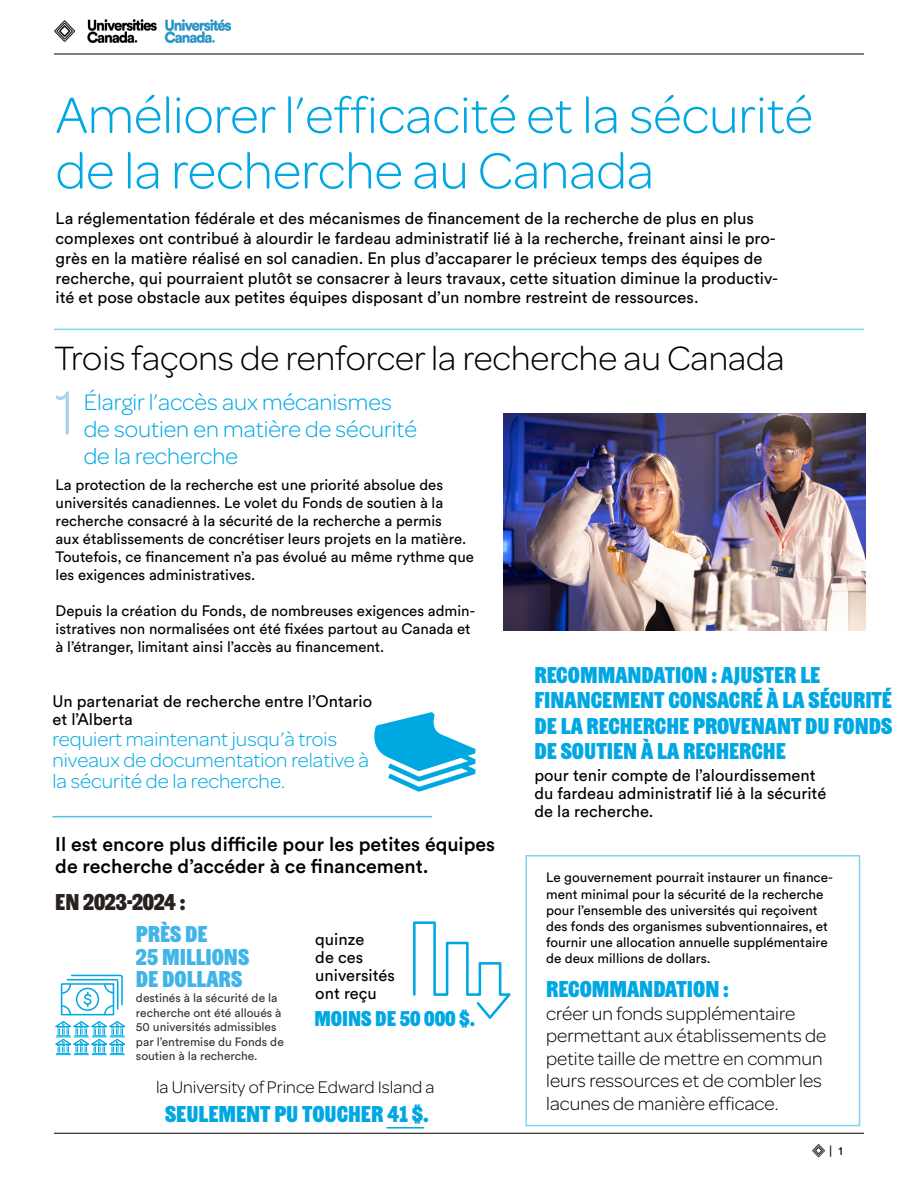
<style>
.page{position:relative;width:918px;height:1188px;background:#fff}
.page>*{position:absolute;margin:0;border:0;box-sizing:border-box;transform-origin:0 0}
.t1{font:300 66px "Omnes";color:#a7d5f2}
.t2{font:300 54px/55.5px "Omnes";color:#00a8e3}
.t3{font:300 36px "Omnes";color:#000}
.t4{font:300 24px/27px "Omnes";color:#00a8e3}
.t5{font:22.5px/25.5px "Ringold Sans";color:#00a8e3}
.t6{font:22.5px/22.5px "Ringold Sans";color:#41b5e8}
.t7{font:22.5px "Ringold Sans";letter-spacing:-.02em;color:#28211f}
.t8{font:300 21px/21px "Omnes";color:#00a8e3}
.t9{font:21px "Ringold Sans";color:#00a8e3}
.t10{font:300 19.5px/22.5px "Omnes";color:#000}
.t11{font:500 19.5px/22.5px "Circular Std";color:#000}
.t12{font:300 18px "Omnes";color:#000}
.t13{font:16.5px/18px "Circular Std";color:#000}
.t14{font:15px/18px "Circular Std";color:#000}
.t15{font:13.5px/16.2px "Circular Std";color:#000}
.t16{font:12px/14.4px "Circular Std";color:#333}
.t17{font:12px "Circular Std";color:#000}
</style>
<div class="page">
<hr style="left:54px;top:329px;width:810px;height:1px;background:#00a8e3">
<hr style="left:54px;top:54px;width:810px;height:1px;background:#000">
<hr style="left:54px;top:1133px;width:810px;height:1px;background:#000">
<img style="left:812px;top:1144px;width:14px;height:14px">
<img style="left:54px;top:20px;width:176px;height:23px">
<img style="left:504px;top:413px;width:361px;height:218px">
<svg style="left:374px;top:712px;width:102px;height:80px"></svg>
<svg style="left:413px;top:921px;width:98px;height:98px"></svg>
<svg style="left:55px;top:1021px;width:71px;height:34px"></svg>
<svg style="left:61px;top:975px;width:62px;height:40px"></svg>
<hr style="left:386px;top:1127px;width:38px;height:2px;background:#00a8e3">
<hr style="left:52px;top:816px;width:380px;height:1px;background:#00a8e3">
<h2 class="t2" style="left:56px;top:84px;width:759px">Améliorer l’efficacité et la sécurité de la recherche au Canada</h2>
<p class="t13" style="left:56px;top:208px;width:724px;line-height:19.8px">La réglementation fédérale et des mécanismes de financement de la recherche de plus en plus complexes ont contribué à alourdir le fardeau administratif lié à la recherche, freinant ainsi le pro&shy;grès en la matière réalisé en sol canadien. En plus d’accaparer le précieux temps des équipes de recherche, qui pourraient plutôt se consacrer à leurs travaux, cette situation diminue la productiv&shy;ité et pose obstacle aux petites équipes disposant d’un nombre restreint de ressources.</p>
<h3 class="t3" style="left:54px;top:335px;width:732px">Trois façons de renforcer la recherche au Canada</h3>
<h1 class="t1" style="left:54px;top:369px;width:24px">1</h1>
<h3 class="t4" style="left:84px;top:387px;width:335px">Élargir l’accès aux mécanismes de soutien en matière de sécurité de la recherche</h3>
<p class="t14" style="left:56px;top:476px;width:420px">La protection de la recherche est une priorité absolue des universités canadiennes. Le volet du Fonds de soutien à la recherche consacré à la sécurité de la recherche a permis<br>aux établissements de concrétiser leurs projets en la matière.<br>Toutefois, ce financement n’a pas évolué au même rythme que les exigences administratives.</p>
<p class="t14" style="left:56px;top:602px;width:421px">Depuis la création du Fonds, de nombreuses exigences admin&shy;istratives non normalisées ont été fixées partout au Canada et à l’étranger, limitant ainsi l’accès au financement.</p>
<p class="t13" style="left:52px;top:692px;width:321px">Un partenariat de recherche entre l’Ontario et l’Alberta</p>
<p class="t8" style="left:52px;top:727px;width:318px">requiert maintenant jusqu’à trois niveaux de documentation relative à la sécurité de la recherche.</p>
<p class="t11" style="left:55px;top:832px;width:441px">Il est encore plus difficile pour les petites équipes de recherche d’accéder à ce financement.</p>
<h3 class="t7" style="left:55px;top:886px;width:132px">EN 2023-2024 :</h3>
<h3 class="t6" style="left:136px;top:922px;width:115px">PRÈS DE<br>25 MILLIONS<br>DE DOLLARS</h3>
<p class="t16" style="left:136px;top:991px;width:149px">destinés à la sécurité de la recherche ont été alloués à<br>50 universités admissibles par l’entremise du Fonds de soutien à la recherche.</p>
<p class="t13" style="left:315px;top:930px;width:81px">quinze<br>de ces universités ont reçu</p>
<p class="t9" style="left:314px;top:1004px;width:162px">MOINS DE 50 000 $.</p>
<p class="t12" style="left:156px;top:1075px;width:280px">la University of Prince Edward Island a</p>
<h3 class="t5" style="left:165px;top:1100px;width:265px">SEULEMENT PU TOUCHER 41 $.</h3>
<h3 class="t5" style="left:534px;top:661px;width:359px">RECOMMANDATION : AJUSTER LE<br>FINANCEMENT CONSACRÉ À LA SÉCURITÉ<br>DE LA RECHERCHE PROVENANT DU FONDS<br>DE SOUTIEN À LA RECHERCHE</h3>
<p class="t13" style="left:534px;top:766px;width:293px">pour tenir compte de l’alourdissement du fardeau administratif lié à la sécurité de la recherche.</p>
<p class="t15" style="left:546px;top:869px;width:288px">Le gouvernement pourrait instaurer un finance&shy;ment minimal pour la sécurité de la recherche pour l’ensemble des universités qui reçoivent des fonds des organismes subventionnaires, et fournir une allocation annuelle supplémentaire de deux millions de dollars.</p>
<h3 class="t5" style="left:546px;top:975px;width:184px">RECOMMANDATION :</h3>
<p class="t10" style="left:546px;top:1001px;width:282px">créer un fonds supplémentaire permettant aux établissements de petite taille de mettre en commun leurs ressources et de combler les lacunes de manière efficace.</p>
<p class="t17" style="left:829px;top:1143px;width:15px">| 1</p>
</div>
